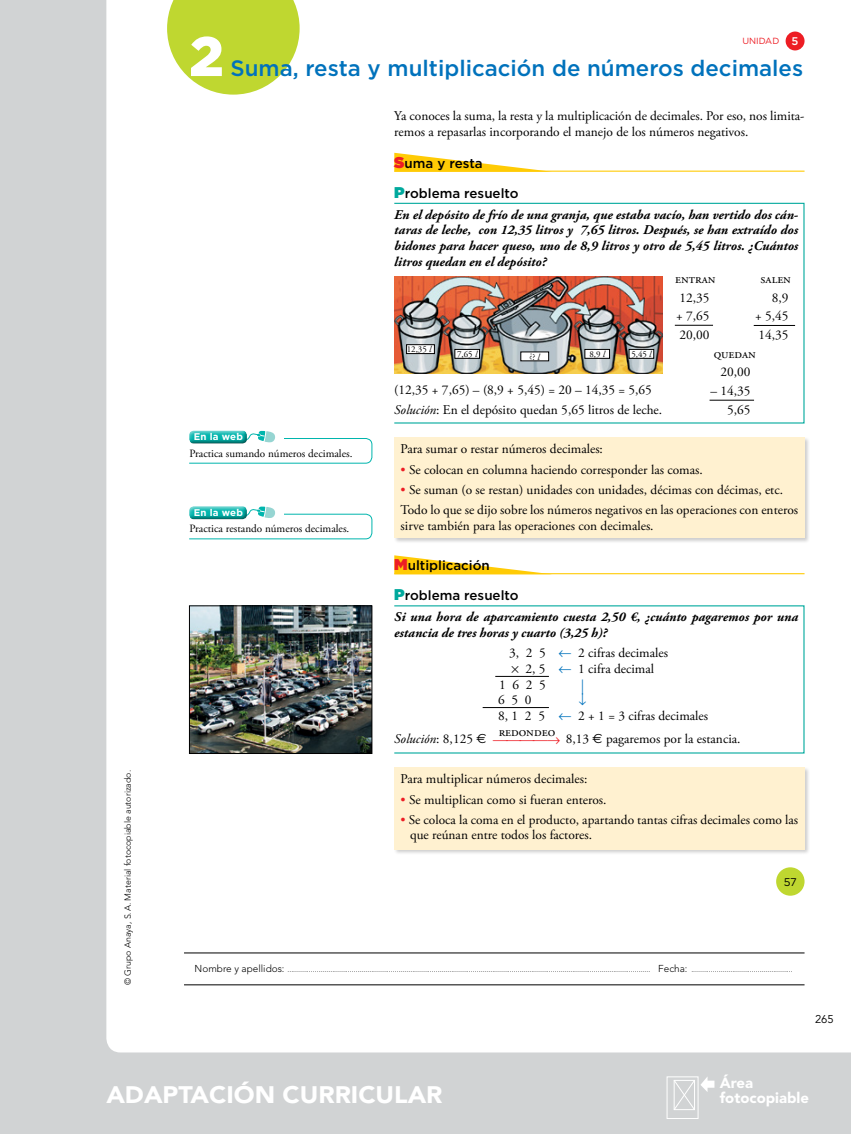
<style>
.page{position:relative;width:851px;height:1134px;background:#fff}
.page>*{position:absolute;margin:0;border:0;box-sizing:border-box;transform-origin:0 0}
.t1{font:900 55.62px "Gotham";color:#fff}
.t2{font:900 23.75px "Avenir LT Std";color:#fff;scale:1.06 1}
.t3{font:500 22.25px "Gotham";color:#0072bc}
.t4{font:900 14.88px/14.9px "Avenir LT Std";color:#fff}
.t5{font:13.38px/15.6px "Adobe Garamond Pro";color:#000}
.t6{font:italic 700 13.38px/15.6px "Adobe Garamond Pro";color:#000;text-align:justify}
.t7{font:500 13.38px "Gotham";color:#000}
.t8{font:italic 13.38px "Adobe Garamond Pro";color:#000}
.t9{font:11.25px "Avenir LT Std";color:#000}
.t10{font:11.12px "Adobe Garamond Pro";color:#000}
.t11{font:11.12px "Gotham";color:#000}
.t12{font:700 9.75px "Gotham";letter-spacing:.02em;color:#fff}
.t13{font:8.88px "Adobe Garamond Pro";color:#000}
.t14{font:8.88px "Gotham";color:#ed1d24}
.t15{font:300 8.75px "Avenir LT Std";color:#000}
.t16{font:300 7.5px "Avenir LT Std";color:#000}
.s1{font-weight:500;font-size:11.12px;color:#fff}
.s2{font-weight:900;font-size:15.62px;color:#ed1d24}
.s3{font-weight:900;font-size:15.62px;color:#00a99d}
.s4{font-style:italic}
.s5{color:#ed1d24}
.s6{color:#0072bc}
.s7{font-style:normal}
.s8{font-family:"Euro Sans Std";font-style:normal}
.s9{font-family:"Euro Sans Std"}
.s10{font-size:10px}
</style>
<div class="page">
<div style="left:0;top:0;width:850px;height:1134px;background:#d1d3d4"></div>
<div style="left:106px;top:0;width:744px;height:1052px;background:#fff"></div>
<div style="left:666px;top:1076px;width:32px;height:43px;border:1px solid #fff"></div>
<svg style="left:672px;top:1076px;width:42px;height:35px"></svg>
<hr style="left:184px;top:953px;width:620px;height:1px;background:#000">
<hr style="left:184px;top:984px;width:620px;height:1px;background:#000">
<div style="left:785px;top:32px;width:19px;height:18px;background:#ed1d24;border-radius:50%"></div>
<div style="left:776px;top:867px;width:28px;height:29px;background:#bfd730;border-radius:50%"></div>
<svg style="left:394px;top:153px;width:158px;height:18px;background:#ffe585"></svg>
<hr style="left:394px;top:171px;width:410px;height:1px;background:#ffcb05">
<div style="left:393px;top:203px;width:411px;height:221px;border:1px solid #00a99d"></div>
<img style="left:394px;top:276px;width:268px;height:98px">
<hr style="left:674px;top:325px;width:39px;height:1px;background:#000">
<hr style="left:753px;top:325px;width:42px;height:1px;background:#000">
<hr style="left:709px;top:400px;width:45px;height:1px;background:#000">
<div style="left:393px;top:436px;width:417px;height:108px;background:#000;opacity:.2"></div>
<div style="left:394px;top:437px;width:410px;height:101px;background:#fff1d0"></div>
<svg style="left:394px;top:555px;width:158px;height:18px;background:#ffe78c"></svg>
<hr style="left:394px;top:573px;width:410px;height:1px;background:#ffcb05">
<hr style="left:495px;top:676px;width:54px;height:1px;background:#000">
<hr style="left:482px;top:707px;width:67px;height:1px;background:#000">
<div style="left:393px;top:766px;width:417px;height:89px;background:#000;opacity:.2"></div>
<div style="left:394px;top:767px;width:410px;height:82px;background:#fff1d0"></div>
<img style="left:191px;top:607px;width:179px;height:145px">
<div style="left:189px;top:605px;width:183px;height:149px;border:1px solid #000"></div>
<div style="left:406px;top:345px;width:28px;height:9px;background:#fff"></div>
<div style="left:406px;top:344px;width:28px;height:10px;border:1px solid #000"></div>
<div style="left:455px;top:349px;width:24px;height:9px;background:#fff"></div>
<div style="left:454px;top:349px;width:25px;height:10px;border:1px solid #000"></div>
<div style="left:520px;top:352px;width:28px;height:9px;background:#fff"></div>
<div style="left:584px;top:349px;width:25px;height:9px;background:#fff"></div>
<div style="left:584px;top:349px;width:25px;height:10px;border:1px solid #000"></div>
<div style="left:629px;top:349px;width:24px;height:9px;background:#fff"></div>
<div style="left:628px;top:349px;width:26px;height:10px;border:1px solid #000"></div>
<svg style="left:167px;top:0;width:132px;height:95px;background:#c9dd51"></svg>
<svg style="left:188px;top:431px;width:184px;height:33px;background:#ecf9f8"></svg>
<div style="left:189px;top:429px;width:59px;height:15px;background:#000;opacity:.58"></div>
<svg style="left:188px;top:506px;width:184px;height:33px;background:#effaf9"></svg>
<div style="left:189px;top:504px;width:59px;height:15px;background:#fff"></div>
<div style="left:189px;top:505px;width:59px;height:15px;background:#000;opacity:.58"></div>
<svg style="left:511px;top:666px;width:7px;height:7px"></svg>
<svg style="left:579px;top:679px;width:7px;height:26px"></svg>
<p class="t1" style="left:189px;top:18px;width:36px">2</p>
<p class="t14" style="left:742px;top:35px;width:58px">UNIDAD <span class="s1">5</span></p>
<p class="t3" style="left:230px;top:54px;width:574px">Suma, resta y multiplicación de números decimales</p>
<p class="t5" style="left:394px;top:108px;width:411px">Ya conoces la suma, la resta y la multiplicación de decimales. Por eso, nos limita&shy;remos a repasarlas incorporando el manejo de los números negativos.</p>
<p class="t7" style="left:394px;top:154px;width:90px"><span class="s2">S</span>uma y resta</p>
<p class="t6" style="left:394px;top:207px;width:405px">En el depósito de frío de una granja, que estaba vacío, han vertido dos cán&shy;taras de leche, con 12,35 litros y 7,65 litros. Después, se han extraído dos bidones para hacer queso, uno de 8,9 litros y otro de 5,45 litros. ¿Cuántos litros quedan en el depósito?</p>
<p class="t7" style="left:394px;top:184px;width:126px"><span class="s3">P</span>roblema resuelto</p>
<p class="t13" style="left:407px;top:344px;width:26px">12,35 <span class="s4">l</span></p>
<p class="t13" style="left:457px;top:349px;width:21px">7,65 <span class="s4">l</span></p>
<p class="t13" style="left:529px;top:350px;width:12px">¿? <span class="s4">l</span></p>
<p class="t13" style="left:589px;top:349px;width:17px">8,9 <span class="s4">l</span></p>
<p class="t13" style="left:631px;top:349px;width:21px">5,45 <span class="s4">l</span></p>
<p class="t5" style="left:394px;top:380px;width:269px;line-height:20.2px">(12,35 + 7,65) – (8,9 + 5,45) = 20 – 14,35 = 5,65<br><span class="s4">Solución</span>: En el depósito quedan 5,65 litros de leche.</p>
<p class="t5" style="left:675px;top:271px;width:42px">entran</p>
<p class="t5" style="left:760px;top:271px;width:32px">salen</p>
<p class="t5" style="left:679px;top:290px;width:32px">12,35</p>
<p class="t5" style="left:771px;top:290px;width:18px">8,9</p>
<p class="t5" style="left:676px;top:309px;width:35px">+ 7,65</p>
<p class="t5" style="left:755px;top:309px;width:35px">+ 5,45</p>
<p class="t5" style="left:679px;top:327px;width:32px">20,00</p>
<p class="t5" style="left:758px;top:327px;width:32px">14,35</p>
<p class="t5" style="left:713px;top:345px;width:44px;line-height:18.8px;text-align:center">quedan<br>20,00</p>
<p class="t5" style="left:710px;top:382px;width:42px;line-height:18.8px;text-align:right">– 14,35<br>5,65</p>
<p class="t15" style="left:122px;top:985px;width:217px;rotate:-90deg">© Grupo Anaya, S.A. Material fotocopiable autorizado.</p>
<p class="t12" style="left:194px;top:430px;width:51px">En la web</p>
<p class="t10" style="left:189px;top:446px;width:164px">Practica sumando números decimales.</p>
<p class="t12" style="left:194px;top:506px;width:51px">En la web</p>
<p class="t10" style="left:189px;top:522px;width:161px">Practica restando números decimales.</p>
<p class="t5" style="left:400px;top:442px;width:204px">Para sumar o restar números decimales:</p>
<p class="t5" style="left:400px;top:462px;width:303px"><span class="s5">•</span> Se colocan en columna haciendo corresponder las comas.</p>
<p class="t5" style="left:400px;top:480px;width:399px;line-height:20.2px"><span class="s5">•</span> Se suman (o se restan) unidades con unidades, décimas con décimas, etc.<br>Todo lo que se dijo sobre los números negativos en las operaciones con enteros</p>
<p class="t5" style="left:400px;top:518px;width:254px">sirve también para las operaciones con decimales.</p>
<p class="t7" style="left:394px;top:557px;width:97px"><span class="s2">M</span>ultiplicación</p>
<p class="t6" style="left:394px;top:609px;width:405px">Si una hora de aparcamiento cuesta 2,50 €, ¿cuánto pagaremos por una estancia de tres horas y cuarto (3,25 h)?</p>
<p class="t5" style="left:509px;top:646px;width:160px">3, 2 5 <span class="s6">←</span> 2 cifras decimales</p>
<p class="t5" style="left:525px;top:661px;width:130px">2, 5 <span class="s6">←</span> 1 cifra decimal</p>
<p class="t5" style="left:499px;top:677px;width:48px">1 6 2 5</p>
<p class="t5" style="left:498px;top:692px;width:35px">6 5 0</p>
<p class="t5" style="left:498px;top:708px;width:211px">8, 1 2 5 <span class="s6">←</span> 2 + 1 = 3 cifras decimales</p>
<p class="t8" style="left:394px;top:731px;width:94px">Solución<span class="s7">: 8,125</span> <span class="s8">€</span></p>
<p class="t7" style="left:394px;top:587px;width:126px"><span class="s3">P</span>roblema resuelto</p>
<p class="t5" style="left:498px;top:725px;width:58px">redondeo</p>
<p class="t5" style="left:493px;top:732px;width:248px"><span class="s5">⎯⎯⎯⎯→</span> 8,13 <span class="s9">€</span> pagaremos por la estancia.</p>
<p class="t5" style="left:400px;top:772px;width:188px">Para multiplicar números decimales:</p>
<p class="t5" style="left:400px;top:792px;width:207px"><span class="s5">•</span> Se multiplican como si fueran enteros.</p>
<p class="t5" style="left:410px;top:812px;width:389px;text-indent:-9px"><span class="s5">•</span> Se coloca la coma en el producto, apartando tantas cifras decimales como las que reúnan entre todos los factores.</p>
<p class="t11" style="left:783px;top:875px;width:15px">57</p>
<p class="t16" style="left:195px;top:965px;width:599px"><span class="s10">Nombre y apellidos:</span> .......................................................................................................................................................................................... <span class="s10">Fecha:</span> ....................................................</p>
<p class="t9" style="left:814px;top:1013px;width:20px">265</p>
<h2 class="t2" style="left:106px;top:1080px;width:318px">ADAPTACIÓN CURRICULAR</h2>
<p class="t4" style="left:719px;top:1075px;width:91px">Área fotocopiable</p>
</div>
